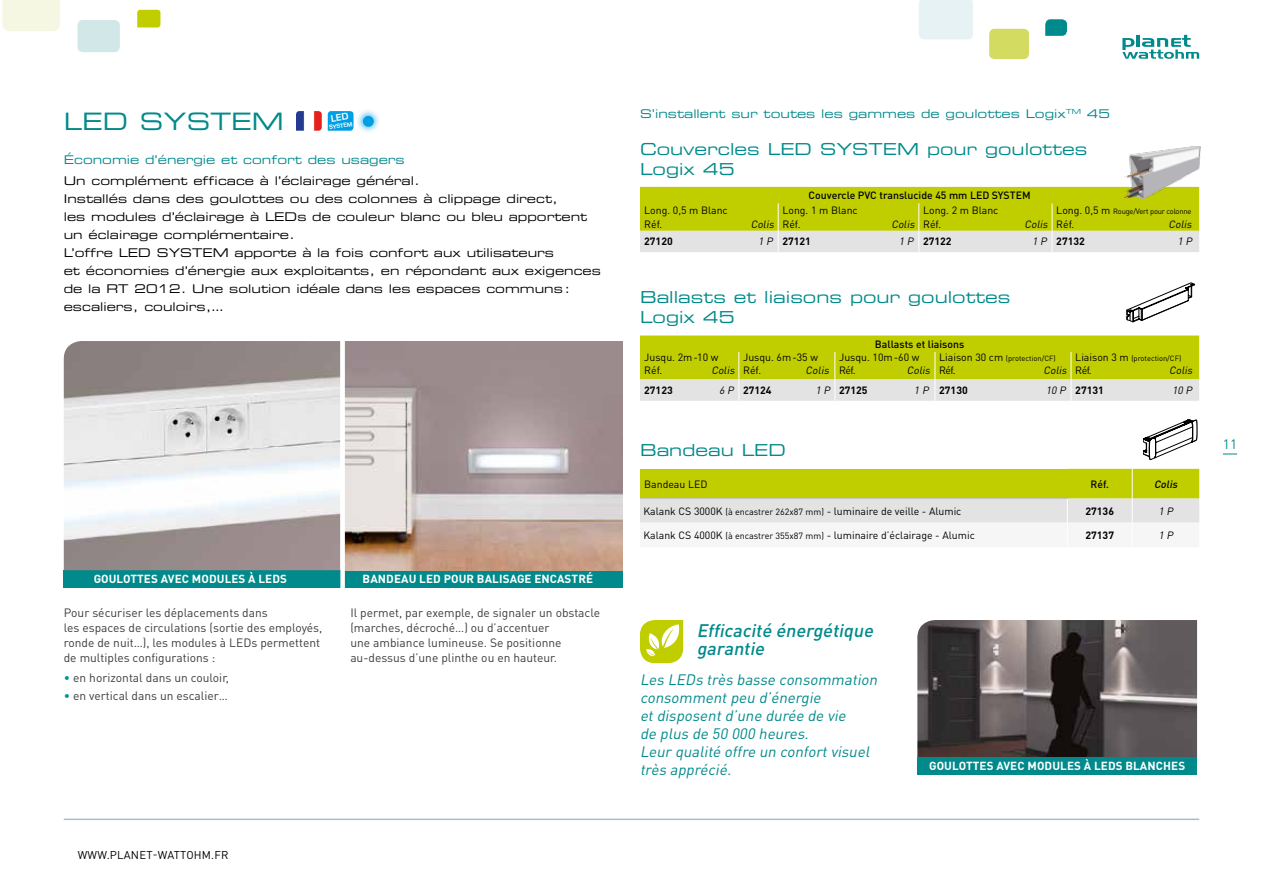
<style>
.page{position:relative;width:1263px;height:893px;background:#fff}
.page>*{position:absolute;margin:0;border:0;box-sizing:border-box;transform-origin:0 0}
.t1{font:24px "Eurostile Extended Two";color:#008a8b}
.t2{font:italic 500 18px/17.7px "DIN Pro";color:#008a8b}
.t3{font:16.5px/19.5px "Eurostile Extended Two";color:#008a8b}
.t4{font:italic 15px/18px "DIN Pro";color:#008a8b}
.t5{font:13.5px "DIN Pro";color:#008a8b}
.t6{font:12px/18px "Eurostile Extended Two";color:#000}
.t7{font:12px/15px "DIN Pro";color:#3c3c3b}
.t8{font:12px "Eurostile Extended Two";color:#008a8b}
.t9{font:700 11.55px "DIN Pro";letter-spacing:.01em;color:#fff}
.t10{font:11.25px "DIN Pro";letter-spacing:.02em;color:#000}
.t11{font:10.5px/13.5px "DIN Pro";color:#000}
.t12{font:700 10.5px "DIN Pro";color:#000}
.t13{font:500 10.5px "DIN Pro";color:#000}
.t14{font:italic 10.5px "DIN Pro";color:#000}
.t15{font:italic 500 10.5px "DIN Pro";color:#000}
.t16{font:italic 10.5px "DIN Pro";color:#000}
.t17{font:7.5px "DIN Pro";letter-spacing:-.015em;color:#000}
.t18{font:700 6.3px "Eurostile";color:#fff}
.s1{color:#009395}
.s2{font-size:10.5px}
.s3{font-weight:400;font-style:italic}
.s4{font-size:9px}
</style>
<div class="page">
<svg style="left:1223px;top:454px;width:14px;height:1px"></svg>
<svg style="left:1122px;top:35px;width:77px;height:24px"></svg>
<div style="left:77px;top:20px;width:43px;height:32px;background:#d1e7e8;border-radius:6px"></div>
<svg style="left:137px;top:10px;width:23px;height:17px"></svg>
<div style="left:2px;top:0;width:58px;height:31px;background:#f6f7e3"></div>
<div style="left:989px;top:29px;width:40px;height:30px;background:#d4db61;border-radius:5px"></div>
<svg style="left:1045px;top:19px;width:22px;height:17px"></svg>
<div style="left:919px;top:0;width:54px;height:39px;background:#e6f2f3"></div>
<hr style="left:64px;top:819px;width:1135px;height:1px;background:#abb8d9">
<img style="left:917px;top:620px;width:280px;height:137px">
<svg style="left:640px;top:469px;width:559px;height:54px;background:#d0d768"></svg>
<div style="left:64px;top:570px;width:559px;height:17px;background:#008a8b"></div>
<div style="left:917px;top:757px;width:280px;height:17px;background:#008a8b"></div>
<svg style="left:1126px;top:282px;width:69px;height:41px"></svg>
<img style="left:296px;top:111px;width:26px;height:20px">
<svg style="left:357px;top:110px;width:22px;height:22px"></svg>
<div style="left:363px;top:116px;width:11px;height:11px;background:#009fe3;border-radius:50%"></div>
<svg style="left:640px;top:187px;width:559px;height:65px;background:#cbd54c"></svg>
<svg style="left:640px;top:336px;width:559px;height:65px;background:#ccd54d"></svg>
<img style="left:1124px;top:146px;width:77px;height:52px">
<svg style="left:640px;top:620px;width:43px;height:43px"></svg>
<svg style="left:1143px;top:419px;width:54px;height:41px"></svg>
<img style="left:64px;top:341px;width:276px;height:229px">
<img style="left:345px;top:341px;width:278px;height:229px">
<div style="left:340px;top:335px;width:5px;height:263px;background:#fff"></div>
<svg style="left:328px;top:111px;width:25px;height:20px"></svg>
<h1 class="t1" style="left:64px;top:105px;width:222px">LED SYSTEM</h1>
<p class="t8" style="left:64px;top:151px;width:342px">Économie d’énergie et confort des usagers</p>
<p class="t6" style="left:64px;top:171px;width:539px">Un complément efficace à l’éclairage général.<br>Installés dans des goulottes ou des colonnes à clippage direct,<br>les modules d’éclairage à LEDs de couleur blanc ou bleu apportent un éclairage complémentaire.<br>L’offre LED SYSTEM apporte à la fois confort aux utilisateurs<br>et économies d’énergie aux exploitants, en répondant aux exigences de la RT 2012. Une solution idéale dans les espaces communs: escaliers, couloirs,…</p>
<p class="t18" style="left:329px;top:124px;width:25px;rotate:-8deg">SYSTEM</p>
<p class="t9" style="left:94px;top:571px;width:195px">GOULOTTES AVEC MODULES À LEDS</p>
<p class="t9" style="left:363px;top:571px;width:232px">BANDEAU LED POUR BALISAGE ENCASTRÉ</p>
<p class="t7" style="left:64px;top:605px;width:260px">Pour sécuriser les déplacements dans<br>les espaces de circulations (sortie des employés, ronde de nuit…), les modules à LEDs permettent de multiples configurations :</p>
<p class="t7" style="left:64px;top:669px;width:167px"><span class="s1">•</span> en horizontal dans un couloir,</p>
<p class="t7" style="left:64px;top:687px;width:166px"><span class="s1">•</span> en vertical dans un escalier…</p>
<p class="t7" style="left:350px;top:605px;width:251px">Il permet, par exemple, de signaler un obstacle (marches, décroché…) ou d’accentuer<br>une ambiance lumineuse. Se positionne au-dessus d’une plinthe ou en hauteur.</p>
<p class="t10" style="left:78px;top:847px;width:152px">WWW.PLANET-WATTOHM.FR</p>
<p class="t8" style="left:640px;top:106px;width:472px">S’installent sur toutes les gammes de goulottes Logix<sup>TM</sup> 45</p>
<h3 class="t3" style="left:640px;top:139px;width:449px">Couvercles LED SYSTEM pour goulottes<br>Logix 45</h3>
<p class="t11" style="left:644px;top:203px;width:85px">Long. 0,5 m Blanc<br>Réf.</p>
<p class="t14" style="left:751px;top:217px;width:27px">Colis</p>
<p class="t13" style="left:809px;top:188px;width:223px">Couvercle PVC translucide 45 mm LED SYSTEM</p>
<p class="t11" style="left:782px;top:203px;width:77px">Long. 1 m Blanc<br>Réf.</p>
<p class="t14" style="left:891px;top:217px;width:27px">Colis</p>
<p class="t11" style="left:923px;top:203px;width:77px">Long. 2 m Blanc<br>Réf.</p>
<p class="t14" style="left:1024px;top:217px;width:27px">Colis</p>
<p class="t17" style="left:1056px;top:207px;width:137px"><span class="s2">Long. 0,5 m</span> Rouge/Vert pour colonne</p>
<p class="t11" style="left:1056px;top:217px;width:20px">Réf.</p>
<p class="t14" style="left:1168px;top:217px;width:27px">Colis</p>
<p class="t12" style="left:644px;top:235px;width:30px">27120</p>
<p class="t12" style="left:758px;top:235px;width:54px"><span class="s3">1 P</span> 27121</p>
<p class="t12" style="left:899px;top:235px;width:54px"><span class="s3">1 P</span> 27122</p>
<p class="t12" style="left:1032px;top:235px;width:54px"><span class="s3">1 P</span> 27132</p>
<p class="t16" style="left:1177px;top:233px;width:19px">1 P</p>
<h3 class="t3" style="left:640px;top:287px;width:372px">Ballasts et liaisons pour goulottes<br>Logix 45</h3>
<p class="t11" style="left:644px;top:350px;width:76px">Jusqu. 2m-10 w<br>Réf.</p>
<p class="t14" style="left:711px;top:363px;width:27px">Colis</p>
<p class="t11" style="left:743px;top:350px;width:76px">Jusqu. 6m-35 w<br>Réf.</p>
<p class="t14" style="left:806px;top:363px;width:27px">Colis</p>
<p class="t13" style="left:875px;top:337px;width:91px">Ballasts et liaisons</p>
<p class="t11" style="left:839px;top:350px;width:82px">Jusqu. 10m-60 w<br>Réf.</p>
<p class="t14" style="left:907px;top:363px;width:27px">Colis</p>
<p class="t17" style="left:939px;top:353px;width:118px"><span class="s2">Liaison 30 cm</span> (protection/CF)</p>
<p class="t11" style="left:939px;top:363px;width:18px">Réf.</p>
<p class="t14" style="left:1043px;top:363px;width:27px">Colis</p>
<p class="t17" style="left:1075px;top:353px;width:107px"><span class="s2">Liaison 3 m</span> (protection/CF)</p>
<p class="t11" style="left:1075px;top:363px;width:18px">Réf.</p>
<p class="t14" style="left:1169px;top:363px;width:27px">Colis</p>
<p class="t12" style="left:644px;top:383px;width:30px">27123</p>
<p class="t12" style="left:719px;top:383px;width:54px"><span class="s3">6 P</span> 27124</p>
<p class="t12" style="left:815px;top:383px;width:54px"><span class="s3">1 P</span> 27125</p>
<p class="t12" style="left:914px;top:383px;width:55px"><span class="s3">1 P</span> 27130</p>
<p class="t12" style="left:1046px;top:383px;width:60px"><span class="s3">10 P</span> 27131</p>
<p class="t16" style="left:1172px;top:382px;width:24px">10 P</p>
<h3 class="t3" style="left:640px;top:440px;width:148px">Bandeau LED</h3>
<p class="t11" style="left:644px;top:477px;width:65px">Bandeau LED</p>
<p class="t13" style="left:1090px;top:477px;width:20px">Réf.</p>
<p class="t15" style="left:1154px;top:477px;width:27px">Colis</p>
<p class="t11" style="left:643px;top:504px;width:320px">Kalank CS 3000K <span class="s4">(à encastrer 262x87 mm)</span> - luminaire de veille - Alumic</p>
<p class="t12" style="left:1085px;top:504px;width:30px">27136</p>
<p class="t14" style="left:1158px;top:504px;width:19px">1 P</p>
<p class="t11" style="left:643px;top:528px;width:333px">Kalank CS 4000K <span class="s4">(à encastrer 355x87 mm)</span> - luminaire d’éclairage - Alumic</p>
<p class="t12" style="left:1085px;top:528px;width:30px">27137</p>
<p class="t14" style="left:1158px;top:528px;width:19px">1 P</p>
<p class="t5" style="left:1223px;top:435px;width:16px">11</p>
<h2 class="t2" style="left:697px;top:621px;width:182px">Efficacité énergétique garantie</h2>
<p class="t4" style="left:640px;top:670px;width:242px">Les LEDs très basse consommation consommentpeu d’énergie etdisposentd’une durée de vie<br>de plus de 50 000 heures.<br>Leur qualité offre un confortvisuel très apprécié.</p>
<p class="t9" style="left:929px;top:758px;width:258px">GOULOTTES AVEC MODULES À LEDS BLANCHES</p>
</div>
